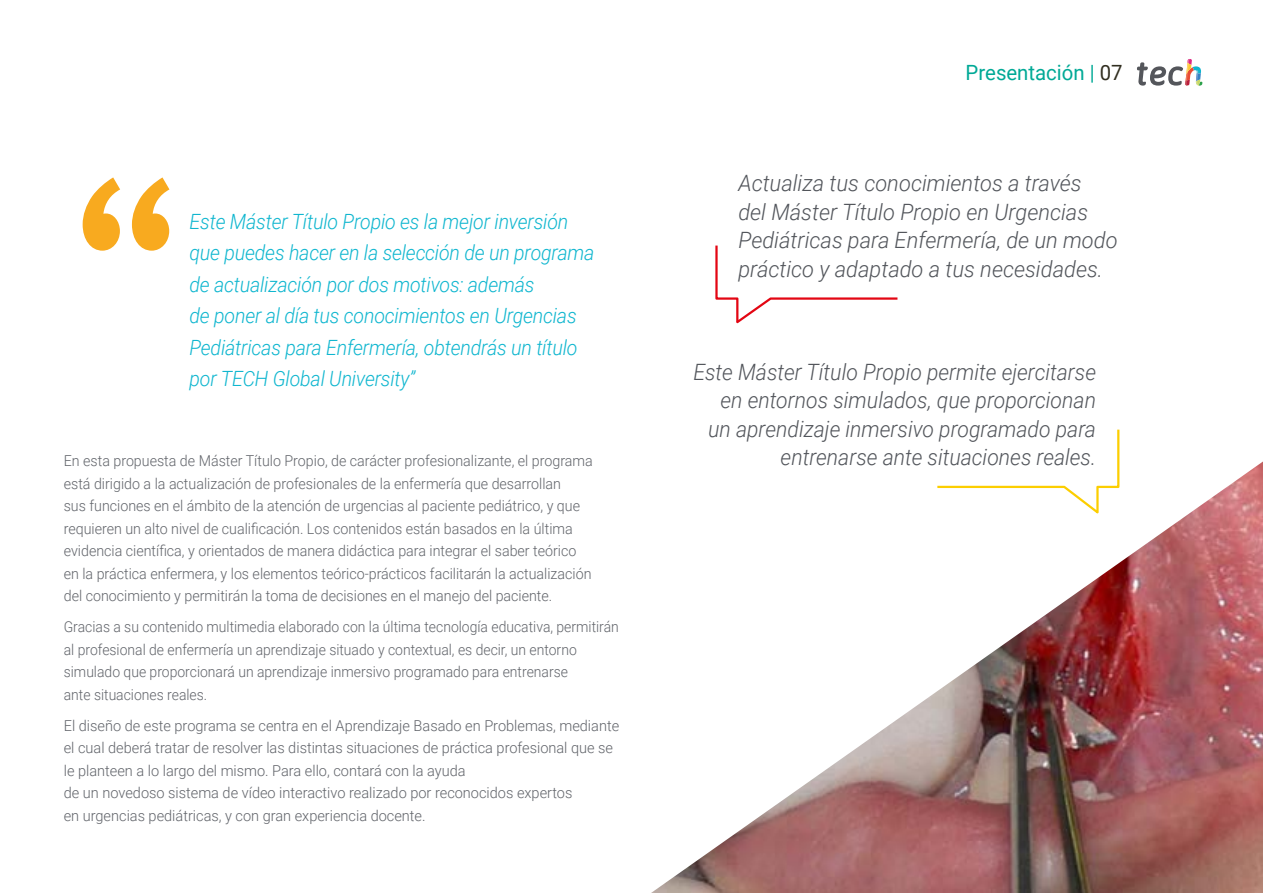
<style>
.page{position:relative;width:1263px;height:893px;background:#fff}
.page>*{position:absolute;margin:0;border:0;box-sizing:border-box;transform-origin:0 0}
.t1{font:italic 300 22.5px/28.5px "Roboto";color:#52555b;text-align:right;scale:.94 1}
.t2{font:italic 300 22.5px/28.5px "Roboto";color:#52555b}
.t3{font:italic 300 21px/31.5px "Roboto";letter-spacing:-.01em;color:#0fb6cf;scale:.93 1}
.t4{font:21px "Roboto";color:#00a996}
.t5{font:300 15px/22.5px "Roboto";color:#61646a;scale:.95 1}
.t6{font:300 15px/22.5px "Roboto";color:#61646a}
.t7{font:300 15px/22.5px "Roboto";color:#61646a;scale:.93 1}
.s1{color:#312e20}
</style>
<div class="page">
<svg style="left:83px;top:177px;width:86px;height:74px"></svg>
<img style="left:651px;top:461px;width:612px;height:432px">
<svg style="left:935px;top:429px;width:185px;height:88px"></svg>
<svg style="left:715px;top:245px;width:183px;height:79px"></svg>
<svg style="left:1137px;top:59px;width:65px;height:27px"></svg>
<p class="t3" style="left:189px;top:205px;width:437px">Este Máster Título Propio es la mejor inversión que puedes hacer en la selección de un programa de actualización por dos motivos: además<br>de poner al día tus conocimientos en Urgencias Pediátricas para Enfermería, obtendrás un título por TECH Global University”</p>
<p class="t5" style="left:64px;top:449px;width:558px">En esta propuesta de Máster Título Propio, de carácter profesionalizante, el programa está dirigido a la actualización de profesionales de la enfermería que desarrollan<br>sus funciones en el ámbito de la atención de urgencias al paciente pediátrico, y que requieren un alto nivel de cualificación. Los contenidos están basados en la última evidencia científica, y orientados de manera didáctica para integrar el saber teórico en la práctica enfermera, y los elementos teórico-prácticos facilitarán la actualización del conocimiento y permitirán la toma de decisiones en el manejo del paciente.</p>
<p class="t7" style="left:64px;top:615px;width:598px">Gracias a su contenido multimedia elaborado con la última tecnología educativa, permitirán al profesional de enfermería un aprendizaje situado y contextual, es decir, un entorno simulado que proporcionará un aprendizaje inmersivo programado para entrenarse<br>ante situaciones reales.</p>
<p class="t6" style="left:64px;top:714px;width:557px">El diseño de este programa se centra en el Aprendizaje Basado en Problemas, mediante el cual deberá tratar de resolver las distintas situaciones de práctica profesional que se le planteen a lo largo del mismo. Para ello, contará con la ayuda<br>de un novedoso sistema de vídeo interactivo realizado por reconocidos expertos<br>en urgencias pediátricas, y con gran experiencia docente.</p>
<h2 class="t4" style="left:966px;top:57px;width:159px">Presentación | <span class="s1">07</span></h2>
<h1 class="t2" style="left:738px;top:168px;width:381px">Actualiza tus conocimientos a través<br>del Máster Título Propio en Urgencias Pediátricas para Enfermería, de un modo práctico y adaptado a tus necesidades.</h1>
<h1 class="t1" style="left:693px;top:357px;width:430px">Este Máster Título Propio permite ejercitarse en entornos simulados, que proporcionan un aprendizaje inmersivo programado para entrenarse ante situaciones reales.</h1>
</div>
